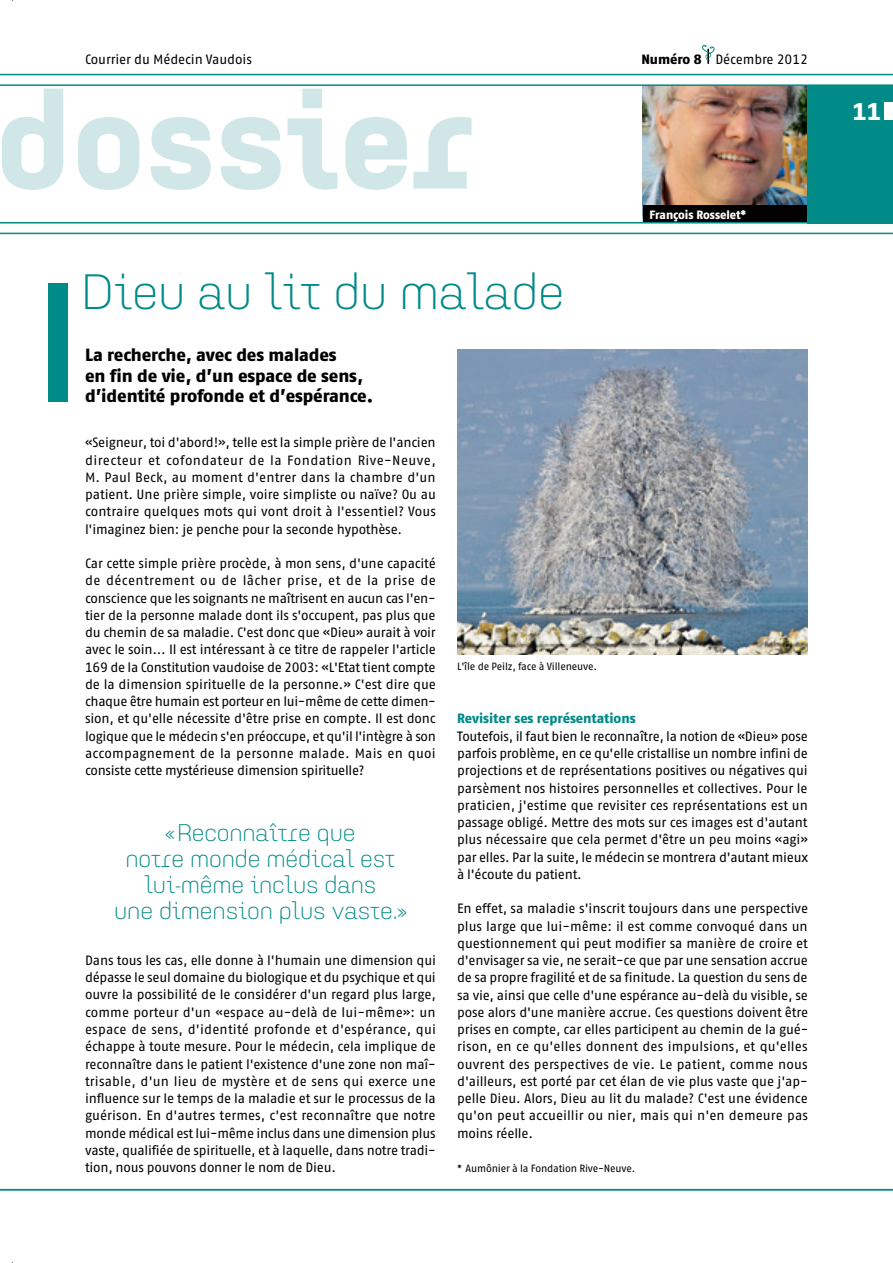
<style>
.page{position:relative;width:893px;height:1263px;background:#fff}
.page>*{position:absolute;margin:0;border:0;box-sizing:border-box;transform-origin:0 0}
.t1{font:700 135px "Idealista";letter-spacing:.005em;color:#d1e7e7}
.t2{font:300 49.5px "Idealista";letter-spacing:-.005em;color:#008a88}
.t3{font:24.3px "Fago No Exb Tf";color:#fff}
.t4{font:300 24px/25.8px "Idealista";letter-spacing:-.005em;color:#008a88;text-align:center}
.t5{font:17.7px/20.5px "Fago No Exb Tf";letter-spacing:-.01em;color:#000}
.t6{font:13.5px/17.2px "Fago No Regular Tf";letter-spacing:-.015em;color:#000;text-align:justify}
.t7{font:13.5px "Fago No Exb Tf";letter-spacing:-.005em;color:#008a88}
.t8{font:12px "Fago No Exb Tf";letter-spacing:-.005em;color:#fff}
.t9{font:10.5px "Fago No Regular Tf";letter-spacing:-.015em;color:#000}
.s1{font-family:"Fago No Exb Tf"}
</style>
<div class="page">
<div style="left:49px;top:283px;width:19px;height:119px;background:#008a88"></div>
<img style="left:643px;top:86px;width:165px;height:120px">
<div style="left:643px;top:206px;width:166px;height:17px;background:#000"></div>
<hr style="left:0;top:233px;width:893px;height:1px;background:#008a88">
<hr style="left:0;top:74px;width:893px;height:1px;background:#008a88">
<hr style="left:0;top:84px;width:893px;height:2px;background:#008a88">
<hr style="left:0;top:222px;width:893px;height:1px;background:#008a88">
<svg style="left:702px;top:45px;width:13px;height:19px"></svg>
<div style="left:808px;top:85px;width:85px;height:138px;background:#008a88"></div>
<div style="left:884px;top:103px;width:9px;height:17px;background:#fff"></div>
<img style="left:457px;top:349px;width:351px;height:305px">
<hr style="left:0;top:1189px;width:893px;height:1px;background:#008a88">
<p class="t6" style="left:85px;top:50px;width:168px">Courrier du Médecin Vaudois</p>
<p class="t6" style="left:641px;top:50px;width:168px"><span class="s1">Numéro 8</span> Décembre 2012</p>
<h1 class="t1" style="left:-4px;top:41px;width:480px">dossier</h1>
<h2 class="t2" style="left:82px;top:256px;width:484px">Dieu au lit du malade</h2>
<p class="t8" style="left:649px;top:207px;width:98px">François Rosselet*</p>
<h3 class="t5" style="left:85px;top:344px;width:289px">La recherche, avec des malades<br>en fin de vie, d’un espace de sens, d’identité profonde et d’espérance.</h3>
<p class="t6" style="left:85px;top:434px;width:352px">«Seigneur, toi d'abord!», telle est la simple prière de l'ancien directeur et cofondateur de la Fondation Rive-Neuve, M. Paul Beck, au moment d'entrer dans la chambre d'un patient. Une prière simple, voire simpliste ou naïve? Ou au contraire quelques mots qui vont droit à l'essentiel? Vous l'imaginez bien: je penche pour la seconde hypothèse.</p>
<p class="t6" style="left:85px;top:555px;width:352px">Car cette simple prière procède, à mon sens, d'une capacité de décentrement ou de lâcher prise, et de la prise de conscience que les soignants ne maîtrisent en aucun cas l'en&shy;tier de la personne malade dont ils s'occupent, pas plus que du chemin de sa maladie. C'est donc que «Dieu» aurait à voir avec le soin... Il est intéressant à ce titre de rappeler l'article 169 de la Constitution vaudoise de 2003: «L'Etat tient compte de la dimension spirituelle de la personne.» C'est dire que chaque être humain est porteur en lui-même de cette dimen&shy;sion, et qu'elle nécessite d'être prise en compte. Il est donc logique que le médecin s'en préoccupe, et qu'il l'intègre à son accompagnement de la personne malade. Mais en quoi consiste cette mystérieuse dimension spirituelle?</p>
<h3 class="t4" style="left:114px;top:818px;width:294px">«Reconnaître que<br>notre monde médical est lui-même inclus dans<br>une dimension plus vaste.»</h3>
<p class="t6" style="left:85px;top:951px;width:352px">Dans tous les cas, elle donne à l'humain une dimension qui dépasse le seul domaine du biologique et du psychique et qui ouvre la possibilité de le considérer d'un regard plus large, comme porteur d'un «espace au-delà de lui-même»: un espace de sens, d'identité profonde et d'espérance, qui échappe à toute mesure. Pour le médecin, cela implique de reconnaître dans le patient l'existence d'une zone non maî&shy;trisable, d'un lieu de mystère et de sens qui exerce une influence sur le temps de la maladie et sur le processus de la guérison. En d'autres termes, c'est reconnaître que notre monde médical est lui-même inclus dans une dimension plus vaste, qualifiée de spirituelle, et à laquelle, dans notre tradi&shy;tion, nous pouvons donner le nom de Dieu.</p>
<p class="t9" style="left:457px;top:661px;width:141px">L'île de Peilz, face à Villeneuve.</p>
<p class="t7" style="left:457px;top:711px;width:180px">Revisiter ses représentations</p>
<p class="t6" style="left:457px;top:727px;width:353px">Toutefois, il faut bien le reconnaître, la notion de «Dieu» pose parfois problème, en ce qu'elle cristallise un nombre infini de projections et de représentations positives ou négatives qui parsèment nos histoires personnelles et collectives. Pour le praticien, j'estime que revisiter ces représentations est un passage obligé. Mettre des mots sur ces images est d'autant plus nécessaire que cela permet d'être un peu moins «agi» par elles. Par la suite, le médecin se montrera d'autant mieux à l'écoute du patient.</p>
<p class="t6" style="left:457px;top:900px;width:353px">En effet, sa maladie s'inscrit toujours dans une perspective plus large que lui-même: il est comme convoqué dans un questionnement qui peut modifier sa manière de croire et d'envisager sa vie, ne serait-ce que par une sensation accrue de sa propre fragilité et de sa finitude. La question du sens de sa vie, ainsi que celle d'une espérance au-delà du visible, se pose alors d'une manière accrue. Ces questions doivent être prises en compte, car elles participent au chemin de la gué&shy;rison, en ce qu'elles donnent des impulsions, et qu'elles ouvrent des perspectives de vie. Le patient, comme nous d'ailleurs, est porté par cet élan de vie plus vaste que j'ap&shy;pelle Dieu. Alors, Dieu au lit du malade? C'est une évidence qu'on peut accueillir ou nier, mais qui n'en demeure pas moins réelle.</p>
<p class="t9" style="left:457px;top:1162px;width:180px">* Aumônier à la Fondation Rive-Neuve.</p>
<h3 class="t3" style="left:853px;top:97px;width:30px">11</h3>
</div>
